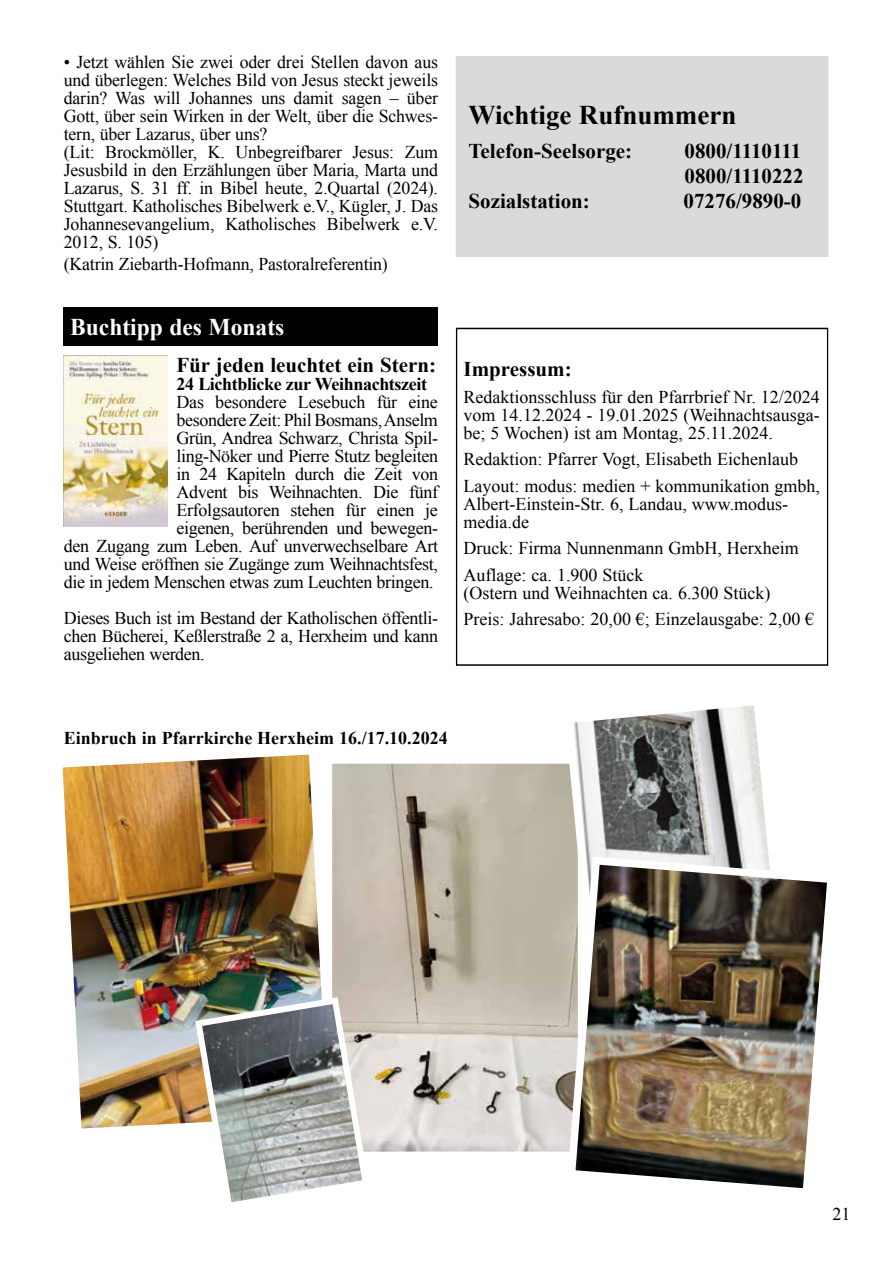
<style>
.page{position:relative;width:893px;height:1263px;background:#fff}
.page>*{position:absolute;margin:0;border:0;box-sizing:border-box;transform-origin:0 0}
.t1{font:700 27px "Times New Roman";color:#000}
.t2{font:700 24px "Times New Roman";color:#fff}
.t3{font:700 21px/25.2px "Times New Roman";color:#000}
.t4{font:18px/18px "Times New Roman";letter-spacing:-.01em;color:#000}
.t5{font:700 18px "Times New Roman";color:#000}
.t6{font:700 18px "Times New Roman";letter-spacing:-.02em;color:#000}
</style>
<div class="page">
<div style="left:64px;top:307px;width:374px;height:39px;background:#000"></div>
<div style="left:456px;top:57px;width:374px;height:200px;background:#d9dadb"></div>
<div style="left:456px;top:328px;width:372px;height:338px;border:2px solid #000"></div>
<img style="left:64px;top:355px;width:104px;height:171px">
<img style="left:62px;top:754px;width:260px;height:375px">
<img style="left:334px;top:765px;width:229px;height:385px">
<div style="left:325px;top:756px;width:260px;height:403px;border:8px solid #fff"></div>
<svg style="left:561px;top:705px;width:207px;height:221px"></svg>
<img style="left:192px;top:994px;width:181px;height:209px">
<img style="left:563px;top:853px;width:264px;height:336px">
<p class="t4" style="left:64px;top:52px;width:376px">• Jetzt wählen Sie zwei oder drei Stellen davon aus und überlegen: Welches Bild von Jesus steckt jeweils darin? Was will Johannes uns damit sagen – über Gott, über sein Wirken in der Welt, über die Schwes&shy;tern, über Lazarus, über uns?<br>(Lit: Brockmöller, K. Unbegreifbarer Jesus: Zum Jesusbild in den Erzählungen über Maria, Marta und Lazarus, S. 31 ff. in Bibel heute, 2.Quartal (2024).<br>Stuttgart. Katholisches Bibelwerk e.V., Kügler, J. Das Johannesevangelium, Katholisches Bibelwerk e.V.<br>2012, S. 105)</p>
<p class="t4" style="left:64px;top:255px;width:326px">(Katrin Ziebarth-Hofmann, Pastoralreferentin)</p>
<h2 class="t2" style="left:70px;top:310px;width:216px">Buchtipp des Monats</h2>
<p class="t3" style="left:176px;top:352px;width:261px">Für jeden leuchtet ein Stern:</p>
<p class="t6" style="left:176px;top:372px;width:252px">24 Lichtblicke zur Weihnachtszeit</p>
<p class="t4" style="left:64px;top:393px;width:376px;text-align:right">Das besondere Lesebuch für eine<br>besondere Zeit: Phil Bosmans, Anselm<br>Grün, Andrea Schwarz, Christa Spil-<br>ling-Nöker und Pierre Stutz begleiten<br>in 24 Kapiteln durch die Zeit von<br>Advent bis Weihnachten. Die fünf<br>Erfolgsautoren stehen für einen je<br>eigenen, berührenden und bewegen-<br>den Zugang zum Leben. Auf unverwechselbare Art und Weise eröffnen sie Zugänge zum Weihnachtsfest, die in jedem Menschen etwas zum Leuchten bringen.</p>
<p class="t4" style="left:64px;top:609px;width:376px;text-align:justify">Dieses Buch ist im Bestand der Katholischen öffentli&shy;chen Bücherei, Keßlerstraße 2 a, Herxheim und kann ausgeliehen werden.</p>
<h1 class="t1" style="left:468px;top:96px;width:269px">Wichtige Rufnummern</h1>
<p class="t3" style="left:468px;top:137px;width:165px">Telefon-Seelsorge:</p>
<p class="t3" style="left:684px;top:137px;width:121px">0800/1110111<br>0800/1110222</p>
<p class="t3" style="left:468px;top:188px;width:123px">Sozialstation:</p>
<p class="t3" style="left:684px;top:188px;width:119px">07276/9890-0</p>
<p class="t3" style="left:464px;top:356px;width:110px">Impressum:</p>
<p class="t4" style="left:464px;top:387px;width:358px;text-align:justify">Redaktionsschluss für den Pfarrbrief Nr. 12/2024 vom 14.12.2024 - 19.01.2025 (Weihnachtsausga&shy;be; 5 Wochen) ist am Montag, 25.11.2024.</p>
<p class="t4" style="left:464px;top:446px;width:358px;line-height:26.5px">Redaktion: Pfarrer Vogt, Elisabeth Eichenlaub<br>Layout: modus: medien + kommunikation gmbh,</p>
<p class="t4" style="left:464px;top:494px;width:326px">Albert-Einstein-Str. 6, Landau, www.modus&shy;media.de</p>
<p class="t4" style="left:464px;top:535px;width:337px;line-height:26.5px">Druck: Firma Nunnenmann GmbH, Herxheim<br>Auflage: ca. 1.900 Stück</p>
<p class="t4" style="left:464px;top:579px;width:352px;line-height:26.5px">(Ostern und Weihnachten ca. 6.300 Stück)<br>Preis: Jahresabo: 20,00 €; Einzelausgabe: 2,00 €</p>
<p class="t5" style="left:64px;top:725px;width:385px">Einbruch in Pfarrkirche Herxheim 16./17.10.2024</p>
<p class="t4" style="left:832px;top:1205px;width:19px">21</p>
</div>
